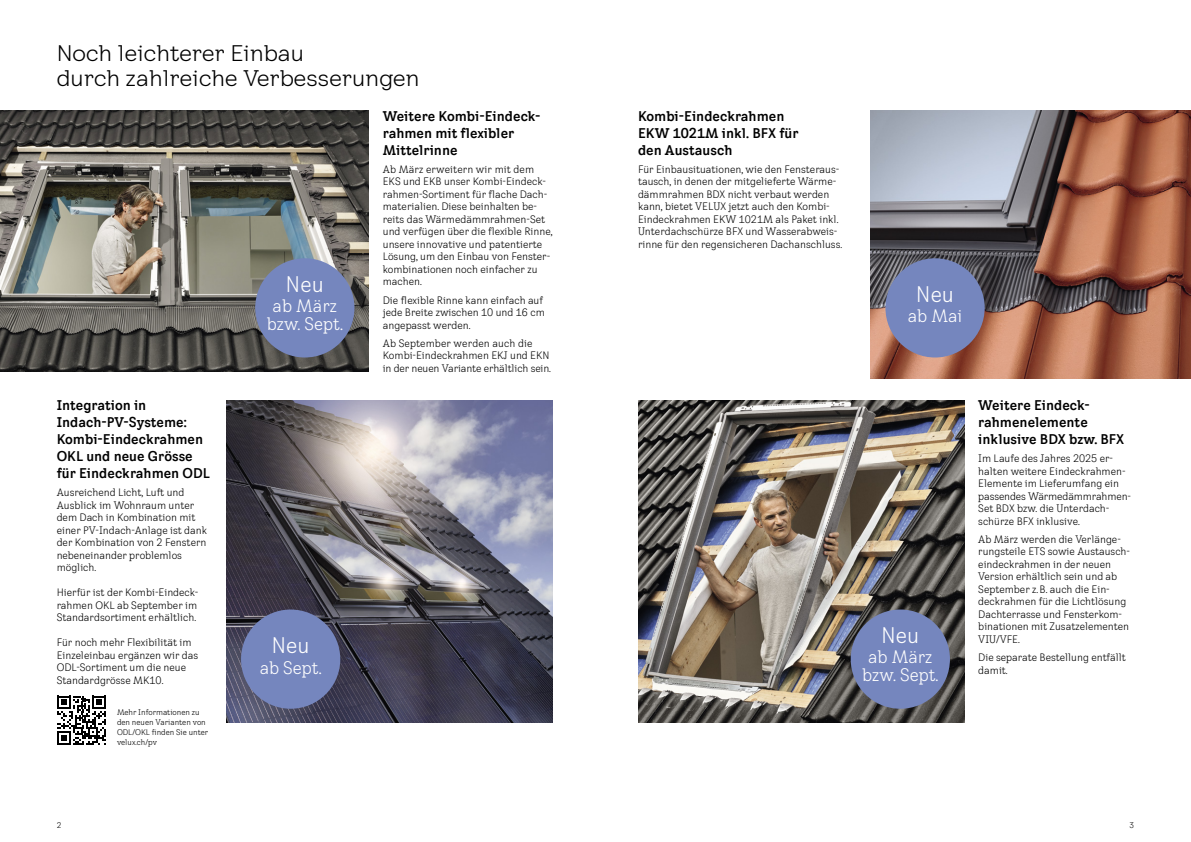
<style>
.page{position:relative;width:1191px;height:842px;background:#fff}
.page>*{position:absolute;margin:0;border:0;box-sizing:border-box;transform-origin:0 0}
.C_Headline_22_25{font:22px/25px "VELUX Transform Headline";color:#000}
.C_Störer_6_5_7_5_reg_zent{font:condensed 22px "VELUX Transform";color:#fff}
.C_Störer_6_5_7_5_reg_zent-2{font:condensed 17.6px "VELUX Transform";color:#fff}
.C_Subheader_14_17{font:700 condensed 14px/17px "VELUX Transform";color:#000}
.C_Body_10_5_12_5{font:condensed 10.5px/12.5px "VELUX Transform";color:#000}
.C_Subheader_14_17-2{font:condensed 10.5px/12.5px "VELUX Transform";color:#000}
.C_Body_8_10{font:condensed 8px/10px "VELUX Transform";color:#000}
</style>
<div class="page">
<img style="left:0;top:110px;width:369px;height:262px">
<img style="left:638px;top:400px;width:326px;height:323px">
<img style="left:227px;top:400px;width:326px;height:323px">
<img style="left:870px;top:111px;width:321px;height:267px">
<div style="left:885px;top:258px;width:99px;height:99px;background:#7586be;border-radius:50%"></div>
<div style="left:255px;top:258px;width:99px;height:99px;background:#7586be;border-radius:50%"></div>
<div style="left:241px;top:609px;width:99px;height:100px;background:#7586be;border-radius:50%"></div>
<div style="left:850px;top:609px;width:100px;height:100px;background:#7586be;border-radius:50%"></div>
<svg style="left:57px;top:695px;width:49px;height:50px"></svg>
<p class="C_Headline_22_25" style="left:57px;top:40px;width:364px">Noch leichterer Einbau<br>durch zahlreiche Verbesserungen</p>
<p class="C_Subheader_14_17" style="left:383px;top:107px;width:159px">Weitere Kombi-Eindeck&shy;rahmen mit flexibler<br>Mittelrinne</p>
<p class="C_Body_10_5_12_5" style="left:383px;top:163px;width:171px">Ab März erweitern wir mit dem<br>EKS und EKB unser Kombi-Eindeck&shy;rahmen-Sortiment für flache Dach&shy;materialien. Diese beinhalten be&shy;reits das Wärmedämmrahmen-Set und verfügen über die flexible Rinne, unsere innovative und patentierte<br>Lösung, um den Einbau von Fenster&shy;kombinationen noch einfacher zu machen.</p>
<p class="C_Body_10_5_12_5" style="left:383px;top:293px;width:163px">Die flexible Rinne kann einfach auf jede Breite zwischen 10 und 16 cm angepasst werden.</p>
<p class="C_Body_10_5_12_5" style="left:383px;top:336px;width:170px">Ab September werden auch die<br>Kombi-Eindeckrahmen EKJ und EKN in der neuen Variante erhältlich sein.</p>
<p class="C_Subheader_14_17" style="left:57px;top:396px;width:155px">Integration in<br>Indach-PV-Systeme:<br>Kombi-Eindeckrahmen<br>OKL und neue Grösse für Eindeckrahmen ODL</p>
<p class="C_Subheader_14_17-2" style="left:57px;top:486px;width:152px">Ausreichend Licht, Luft und<br>Ausblick im Wohnraum unter dem Dach in Kombination mit einer PV-Indach-Anlage ist dank der Kombination von 2 Fenstern nebeneinander problemlos möglich.</p>
<p class="C_Subheader_14_17-2" style="left:57px;top:586px;width:143px">Hierfür ist der Kombi-Eindeck&shy;rahmen OKL ab September im<br>Standardsortiment erhältlich.</p>
<p class="C_Subheader_14_17-2" style="left:57px;top:636px;width:143px">Für noch mehr Flexibilität im<br>Einzeleinbau ergänzen wir das<br>ODL-Sortiment um die neue<br>Standardgrösse MK10.</p>
<p class="C_Störer_6_5_7_5_reg_zent" style="left:286px;top:271px;width:40px">Neu</p>
<p class="C_Störer_6_5_7_5_reg_zent-2" style="left:272px;top:295px;width:66px">ab März</p>
<p class="C_Störer_6_5_7_5_reg_zent-2" style="left:267px;top:313px;width:78px">bzw. Sept.</p>
<p class="C_Störer_6_5_7_5_reg_zent" style="left:271px;top:632px;width:40px">Neu</p>
<p class="C_Störer_6_5_7_5_reg_zent-2" style="left:260px;top:657px;width:63px">ab Sept.</p>
<p class="C_Body_8_10" style="left:117px;top:707px;width:93px">Mehr Informationen zu den neuen Varianten von<br>ODL/OKL finden Sie unter velux.ch/pv</p>
<p class="C_Subheader_14_17" style="left:638px;top:107px;width:162px">Kombi-Eindeckrahmen<br>EKW 1021M inkl. BFX für den Austausch</p>
<p class="C_Body_10_5_12_5" style="left:638px;top:163px;width:206px">Für Einbausituationen, wie den Fensteraus&shy;tausch, in denen der mitgelieferte Wärme&shy;dämmrahmen BDX nicht verbaut werden kann, bietet VELUX jetzt auch den Kombi-Eindeckrahmen EKW 1021M als Paket inkl.<br>Unterdachschürze BFX und Wasserabweis&shy;rinne für den regensicheren Dachanschluss.</p>
<p class="C_Störer_6_5_7_5_reg_zent" style="left:916px;top:281px;width:40px">Neu</p>
<p class="C_Störer_6_5_7_5_reg_zent-2" style="left:907px;top:305px;width:56px">ab Mai</p>
<p class="C_Störer_6_5_7_5_reg_zent" style="left:881px;top:622px;width:40px">Neu</p>
<p class="C_Störer_6_5_7_5_reg_zent-2" style="left:868px;top:646px;width:66px">ab März</p>
<p class="C_Störer_6_5_7_5_reg_zent-2" style="left:862px;top:664px;width:78px">bzw. Sept.</p>
<p class="C_Subheader_14_17" style="left:978px;top:396px;width:147px">Weitere Eindeck&shy;rahmenelemente inklusive BDX bzw. BFX</p>
<p class="C_Body_10_5_12_5" style="left:978px;top:452px;width:154px">Im Laufe des Jahres 2025 er&shy;halten weitere Eindeckrahmen-<br>Elemente im Lieferumfang ein passendes Wärmedämmrahmen-<br>Set BDX bzw. die Unterdach&shy;schürze BFX inklusive.</p>
<p class="C_Body_10_5_12_5" style="left:978px;top:533px;width:153px">Ab März werden die Verlänge&shy;rungsteile ETS sowie Austausch&shy;eindeckrahmen in der neuen<br>Version erhältlich sein und ab<br>September z.B. auch die Ein&shy;deckrahmen für die Lichtlösung<br>Dachterrasse und Fensterkom&shy;binationen mit Zusatzelementen<br>VIU/VFE.</p>
<p class="C_Body_10_5_12_5" style="left:978px;top:651px;width:149px">Die separate Bestellung entfällt damit.</p>
<p class="C_Body_8_10" style="left:57px;top:820px;width:6px">2</p>
<p class="C_Body_8_10" style="left:1129px;top:820px;width:6px">3</p>
</div>
